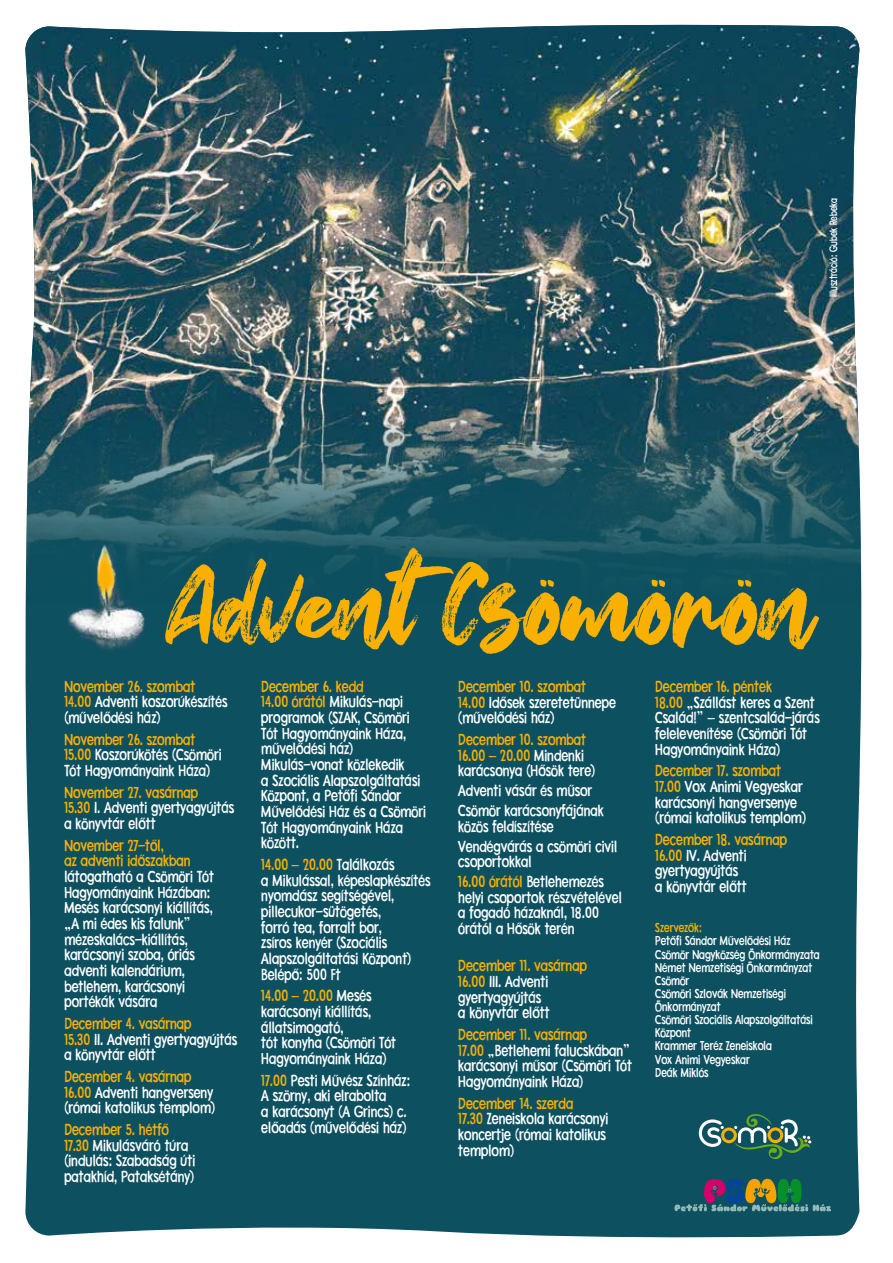
<style>
.page{position:relative;width:893px;height:1263px;background:#fff}
.page>*{position:absolute;margin:0;border:0;box-sizing:border-box;transform-origin:0 0}
.t1{font:108.3px "Hey October";color:#fab000}
.t2{font:15.9px/15.6px "Flea Market Finds";color:#fff}
.t3{font:15.9px/15.6px "Flea Market Finds";color:#fab000}
.t4{font:12.75px/13px "Flea Market Finds";color:#fff}
.t5{font:12.75px "Flea Market Finds";color:#fab000}
.t6{font:10.65px "Flea Market Finds";color:#fff}
.s1{color:#fab000}
.s2{color:#fff}
</style>
<div class="page">
<div style="left:25px;top:24px;width:837px;height:1214px;background:#0d5060"></div>
<img style="left:25px;top:25px;width:837px;height:591px">
<img style="left:42px;top:538px;width:123px;height:122px">
<svg style="left:97px;top:552px;width:18px;height:41px"></svg>
<svg style="left:674px;top:1179px;width:157px;height:32px"></svg>
<svg style="left:699px;top:1113px;width:112px;height:48px"></svg>
<p class="t6" style="left:827px;top:297px;width:101px;rotate:-90deg">Illusztráció: Gubek Rebeka</p>
<h1 class="t1" style="left:165px;top:544px;width:650px">Advent Csömörön</h1>
<p class="t2" style="left:64px;top:678px;width:165px"><span class="s1">November 26. szombat<br>14.00</span> Adventi koszorúkészítés (művelődési ház)</p>
<p class="t2" style="left:64px;top:731px;width:159px"><span class="s1">November 26. szombat<br>15.00</span> Koszorúkötés (Csömöri<br>Tót Hagyományaink Háza)</p>
<p class="t2" style="left:64px;top:784px;width:171px"><span class="s1">November 27. vasárnap<br>15.30</span> I. Adventi gyertyagyújtás a könyvtár előtt</p>
<p class="t3" style="left:64px;top:837px;width:128px">November 27-től,<br>az adventi időszakban</p>
<p class="t2" style="left:64px;top:868px;width:151px">látogatható a Csömöri Tót<br>Hagyományaink Házában:<br>Mesés karácsonyi kiállítás, „A mi édes kis falunk” mézeskalács-kiállítás, karácsonyi szoba, óriás adventi kalendárium, betlehem, karácsonyi portékák vására</p>
<p class="t2" style="left:64px;top:1015px;width:174px"><span class="s1">December 4. vasárnap<br>15.30</span> II. Adventi gyertyagyújtás a könyvtár előtt</p>
<p class="t2" style="left:64px;top:1068px;width:152px"><span class="s1">December 4. vasárnap<br>16.00</span> Adventi hangverseny (római katolikus templom)</p>
<p class="t2" style="left:64px;top:1121px;width:132px"><span class="s1">December 5. hétfő<br>17.30</span> Mikulásváró túra (indulás: Szabadság úti patakhíd, Pataksétány)</p>
<p class="t2" style="left:261px;top:678px;width:166px"><span class="s1">December 6. kedd<br>14.00 órától</span> Mikulás-napi programok (SZAK, Csömöri<br>Tót Hagyományaink Háza, művelődési ház)<br>Mikulás-vonat közlekedik<br>a Szociális Alapszolgáltatási<br>Központ, a Petőfi Sándor<br>Művelődési Ház és a Csömöri<br>Tót Hagyományaink Háza között.</p>
<p class="t2" style="left:261px;top:856px;width:171px"><span class="s1">14.00 – 20.00</span> Találkozás<br>a Mikulással, képeslapkészítés nyomdász segítségével, pillecukor-sütögetés,<br>forró tea, forralt bor,<br>zsíros kenyér (Szociális<br>Alapszolgáltatási Központ)<br>Belépő: 500 Ft</p>
<p class="t2" style="left:261px;top:988px;width:136px"><span class="s1">14.00 – 20.00</span> Mesés karácsonyi kiállítás, állatsimogató,<br>tót konyha (Csömöri Tót<br>Hagyományaink Háza)</p>
<p class="t2" style="left:261px;top:1072px;width:150px"><span class="s1">17.00</span> Pesti Művész Színház:<br>A szörny, aki elrabolta<br>a karácsonyt (A Grincs) c. előadás (művelődési ház)</p>
<p class="t2" style="left:458px;top:678px;width:159px"><span class="s1">December 10. szombat<br>14.00</span> Idősek szeretetünnepe (művelődési ház)</p>
<p class="t3" style="left:458px;top:731px;width:139px">December 10. szombat<br>16.00 – 20.00 <span class="s2">Mindenki karácsonya (Hősök tere)</span></p>
<p class="t2" style="left:458px;top:780px;width:147px;line-height:20px">Adventi vásár és műsor<br>Csömör karácsonyfájának</p>
<p class="t2" style="left:458px;top:816px;width:160px;line-height:20px">közös feldíszítése<br>Vendégvárás a csömöri civil</p>
<p class="t2" style="left:458px;top:851px;width:147px;line-height:20px">csoportokkal<br><span class="s1">16.00 órától</span> Betlehemezés</p>
<p class="t2" style="left:458px;top:889px;width:165px">helyi csoportok részvételével a fogadó házaknál, 18.00 órától a Hősök terén</p>
<p class="t2" style="left:458px;top:958px;width:130px"><span class="s1">December 11. vasárnap<br>16.00</span> III. Adventi gyertyagyújtás<br>a könyvtár előtt</p>
<p class="t2" style="left:458px;top:1026px;width:175px"><span class="s1">December 11. vasárnap<br>17.00</span> „Betlehemi falucskában” karácsonyi műsor (Csömöri Tót<br>Hagyományaink Háza)</p>
<p class="t2" style="left:458px;top:1095px;width:151px"><span class="s1">December 14. szerda<br>17.30</span> Zeneiskola karácsonyi koncertje (római katolikus templom)</p>
<p class="t2" style="left:655px;top:678px;width:166px"><span class="s1">December 16. péntek<br>18.00</span> „Szállást keres a Szent<br>Család!” – szentcsalád-járás felelevenítése (Csömöri Tót<br>Hagyományaink Háza)</p>
<p class="t2" style="left:655px;top:762px;width:152px"><span class="s1">December 17. szombat<br>17.00</span> Vox Animi Vegyeskar karácsonyi hangversenye (római katolikus templom)</p>
<p class="t2" style="left:655px;top:831px;width:133px"><span class="s1">December 18. vasárnap<br>16.00</span> IV. Adventi gyertyagyújtás<br>a könyvtár előtt</p>
<p class="t5" style="left:655px;top:920px;width:48px">Szervezők:</p>
<p class="t4" style="left:655px;top:934px;width:166px">Petőfi Sándor Művelődési Ház<br>Csömör Nagyközség Önkormányzata<br>Német Nemzetiségi Önkormányzat<br>Csömör<br>Csömöri Szlovák Nemzetiségi<br>Önkormányzat<br>Csömöri Szociális Alapszolgáltatási<br>Központ<br>Krammer Teréz Zeneiskola<br>Vox Animi Vegyeskar<br>Deák Miklós</p>
</div>
